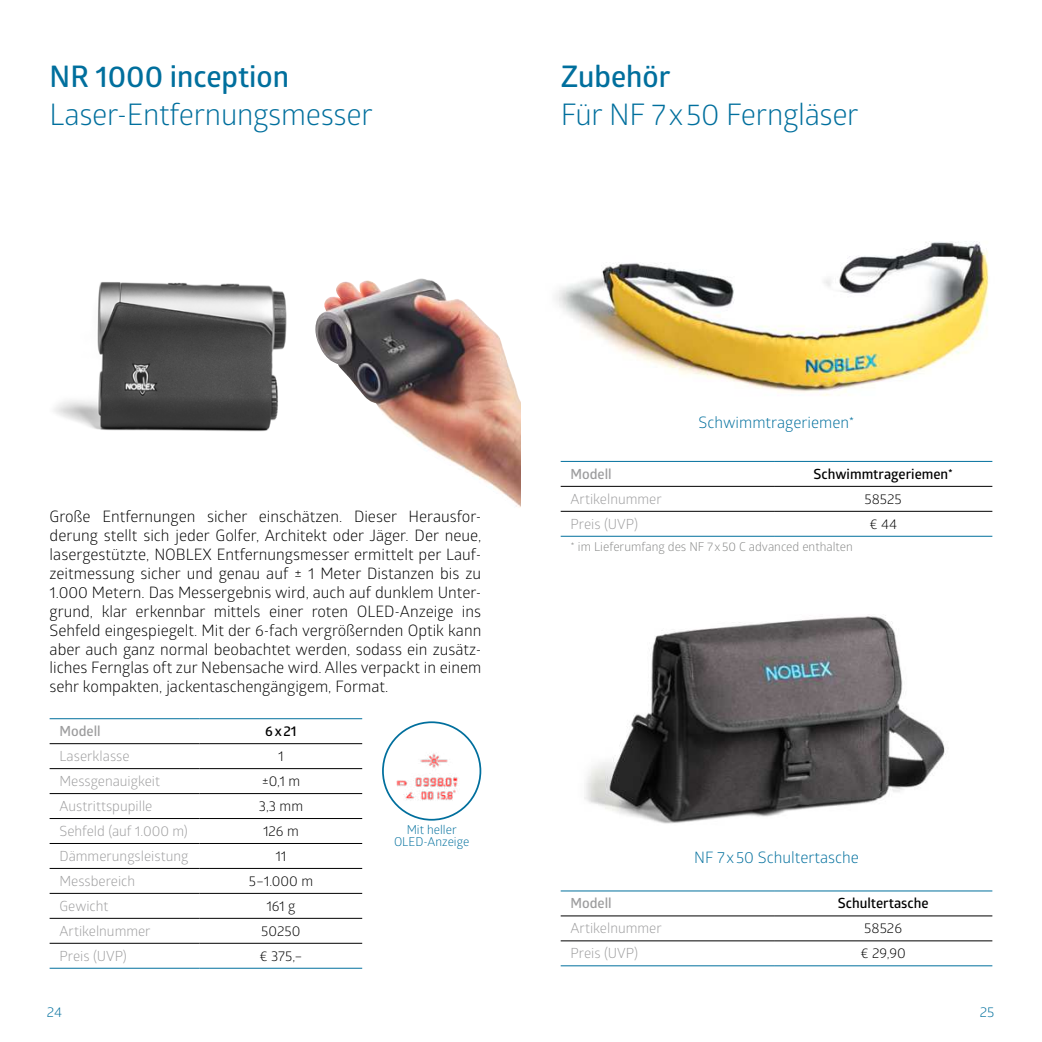
<style>
.page{position:relative;width:1042px;height:1042px;background:#fff}
.page>*{position:absolute;margin:0;border:0;box-sizing:border-box;transform-origin:0 0}
.t1{font:29.75px "Glober";letter-spacing:-.01em;color:#006f9d}
.t2{font:600 29.75px "Glober";color:#006f9d}
.t3{font:15.75px/18.9px "Glober";color:#000;text-align:justify}
.t4{font:15.75px "Glober";color:#006f9d}
.t5{font:14px "Glober";color:#9c9c9d}
.t6{font:14px "Glober";color:#000}
.t7{font:600 14px "Glober";color:#000}
.t8{font:600 14px "Glober";color:#9c9c9d}
.t9{font:14px "Glober";color:#006f9d}
.t10{font:12.25px "Glober";color:#868786}
.t11{font:12.25px/12.2px "Glober";color:#006f9d;text-align:center}
</style>
<div class="page">
<hr style="left:50px;top:718px;width:150px;height:1px;background:#006f9d">
<hr style="left:50px;top:743px;width:150px;height:1px;background:#000">
<hr style="left:50px;top:893px;width:150px;height:1px;background:#000">
<hr style="left:200px;top:893px;width:162px;height:1px;background:#000">
<hr style="left:200px;top:743px;width:162px;height:1px;background:#000">
<hr style="left:50px;top:768px;width:150px;height:1px;background:#000">
<hr style="left:200px;top:768px;width:162px;height:1px;background:#000">
<hr style="left:50px;top:793px;width:150px;height:1px;background:#000">
<hr style="left:200px;top:793px;width:162px;height:1px;background:#000">
<hr style="left:50px;top:818px;width:150px;height:1px;background:#000">
<hr style="left:200px;top:818px;width:162px;height:1px;background:#000">
<hr style="left:50px;top:843px;width:150px;height:1px;background:#000">
<hr style="left:200px;top:843px;width:162px;height:1px;background:#000">
<hr style="left:50px;top:868px;width:150px;height:1px;background:#000">
<hr style="left:200px;top:868px;width:162px;height:1px;background:#000">
<hr style="left:50px;top:918px;width:150px;height:1px;background:#000">
<hr style="left:200px;top:918px;width:162px;height:1px;background:#000">
<hr style="left:50px;top:943px;width:150px;height:1px;background:#000">
<hr style="left:200px;top:943px;width:162px;height:1px;background:#000">
<hr style="left:200px;top:718px;width:162px;height:1px;background:#006f9d">
<hr style="left:50px;top:968px;width:150px;height:1px;background:#006f9d">
<hr style="left:200px;top:968px;width:162px;height:1px;background:#006f9d">
<hr style="left:561px;top:461px;width:213px;height:1px;background:#006f9d">
<hr style="left:561px;top:486px;width:213px;height:1px;background:#000">
<hr style="left:774px;top:486px;width:218px;height:1px;background:#000">
<hr style="left:561px;top:511px;width:213px;height:1px;background:#000">
<hr style="left:774px;top:511px;width:218px;height:1px;background:#000">
<hr style="left:774px;top:461px;width:218px;height:1px;background:#006f9d">
<hr style="left:561px;top:536px;width:213px;height:1px;background:#006f9d">
<hr style="left:774px;top:536px;width:218px;height:1px;background:#006f9d">
<hr style="left:561px;top:890px;width:213px;height:1px;background:#006f9d">
<hr style="left:561px;top:915px;width:213px;height:1px;background:#000">
<hr style="left:774px;top:915px;width:218px;height:1px;background:#000">
<hr style="left:561px;top:940px;width:213px;height:1px;background:#000">
<hr style="left:774px;top:940px;width:218px;height:1px;background:#000">
<hr style="left:774px;top:890px;width:218px;height:1px;background:#006f9d">
<hr style="left:561px;top:965px;width:213px;height:1px;background:#006f9d">
<hr style="left:774px;top:965px;width:218px;height:1px;background:#006f9d">
<img style="left:54px;top:282px;width:233px;height:150px">
<img style="left:315px;top:279px;width:206px;height:229px">
<img style="left:383px;top:722px;width:97px;height:98px;border-radius:49px">
<div style="left:382px;top:721px;width:99px;height:99px;border:2px solid #006f9d;border-radius:50%"></div>
<img style="left:556px;top:241px;width:433px;height:155px">
<img style="left:584px;top:615px;width:362px;height:209px">
<h1 class="t2" style="left:50px;top:65px;width:241px">NR 1000 inception</h1>
<h1 class="t1" style="left:50px;top:101px;width:325px">Laser-Entfernungsmesser</h1>
<h1 class="t2" style="left:561px;top:65px;width:111px">Zubehör</h1>
<h1 class="t1" style="left:561px;top:101px;width:300px">Für NF 7 x 50 Ferngläser</h1>
<p class="t3" style="left:50px;top:508px;width:433px">Große Entfernungen sicher einschätzen. Dieser Herausfor&shy;derung stellt sich jeder Golfer, Architekt oder Jäger. Der neue, lasergestützte, NOBLEX Entfernungsmesser ermittelt per Lauf&shy;zeitmessung sicher und genau auf ± 1 Meter Distanzen bis zu 1.000 Metern. Das Messergebnis wird, auch auf dunklem Unter&shy;grund, klar erkennbar mittels einer roten OLED-Anzeige ins Sehfeld eingespiegelt. Mit der 6-fach vergrößernden Optik kann aber auch ganz normal beobachtet werden, sodass ein zusätz&shy;liches Fernglas oft zur Nebensache wird. Alles verpackt in einem sehr kompakten, jackentaschengängigem, Format.</p>
<p class="t8" style="left:60px;top:725px;width:43px">Modell</p>
<p class="t7" style="left:265px;top:725px;width:33px">6 x 21</p>
<p class="t5" style="left:60px;top:749px;width:72px">Laserklasse</p>
<p class="t6" style="left:278px;top:749px;width:7px">1</p>
<p class="t5" style="left:60px;top:774px;width:102px">Messgenauigkeit</p>
<p class="t6" style="left:262px;top:774px;width:40px">±0,1 m</p>
<p class="t5" style="left:60px;top:799px;width:94px">Austrittspupille</p>
<p class="t6" style="left:259px;top:799px;width:46px">3,3 mm</p>
<p class="t5" style="left:60px;top:824px;width:130px">Sehfeld (auf 1.000 m)</p>
<p class="t6" style="left:263px;top:824px;width:37px">126 m</p>
<p class="t5" style="left:60px;top:849px;width:130px">Dämmerungsleistung</p>
<p class="t6" style="left:275px;top:849px;width:13px">11</p>
<p class="t5" style="left:60px;top:874px;width:77px">Messbereich</p>
<p class="t6" style="left:249px;top:874px;width:66px">5–1.000 m</p>
<p class="t5" style="left:60px;top:899px;width:50px">Gewicht</p>
<p class="t6" style="left:266px;top:899px;width:31px">161 g</p>
<p class="t5" style="left:60px;top:924px;width:93px">Artikelnummer</p>
<p class="t6" style="left:261px;top:924px;width:41px">50250</p>
<p class="t5" style="left:60px;top:949px;width:69px">Preis (UVP)</p>
<p class="t6" style="left:259px;top:949px;width:45px">€ 375,–</p>
<p class="t11" style="left:394px;top:824px;width:77px">Mit heller<br>OLED-Anzeige</p>
<p class="t4" style="left:698px;top:415px;width:157px">Schwimmtrageriemen*</p>
<p class="t8" style="left:570px;top:468px;width:43px">Modell</p>
<p class="t7" style="left:813px;top:468px;width:141px">Schwimmtrageriemen*</p>
<p class="t5" style="left:570px;top:492px;width:93px">Artikelnummer</p>
<p class="t6" style="left:864px;top:492px;width:39px">58525</p>
<p class="t5" style="left:570px;top:517px;width:69px">Preis (UVP)</p>
<p class="t6" style="left:869px;top:517px;width:29px">€ 44</p>
<p class="t10" style="left:570px;top:541px;width:284px">* im Lieferumfang des NF 7 x 50 C advanced enthalten</p>
<p class="t4" style="left:694px;top:850px;width:166px">NF 7 x 50 Schultertasche</p>
<p class="t8" style="left:570px;top:897px;width:43px">Modell</p>
<p class="t7" style="left:838px;top:897px;width:92px">Schultertasche</p>
<p class="t5" style="left:570px;top:922px;width:93px">Artikelnummer</p>
<p class="t6" style="left:864px;top:922px;width:39px">58526</p>
<p class="t5" style="left:570px;top:947px;width:69px">Preis (UVP)</p>
<p class="t6" style="left:860px;top:947px;width:47px">€ 29,90</p>
<p class="t9" style="left:47px;top:1006px;width:17px">24</p>
<p class="t9" style="left:980px;top:1006px;width:16px">25</p>
</div>
